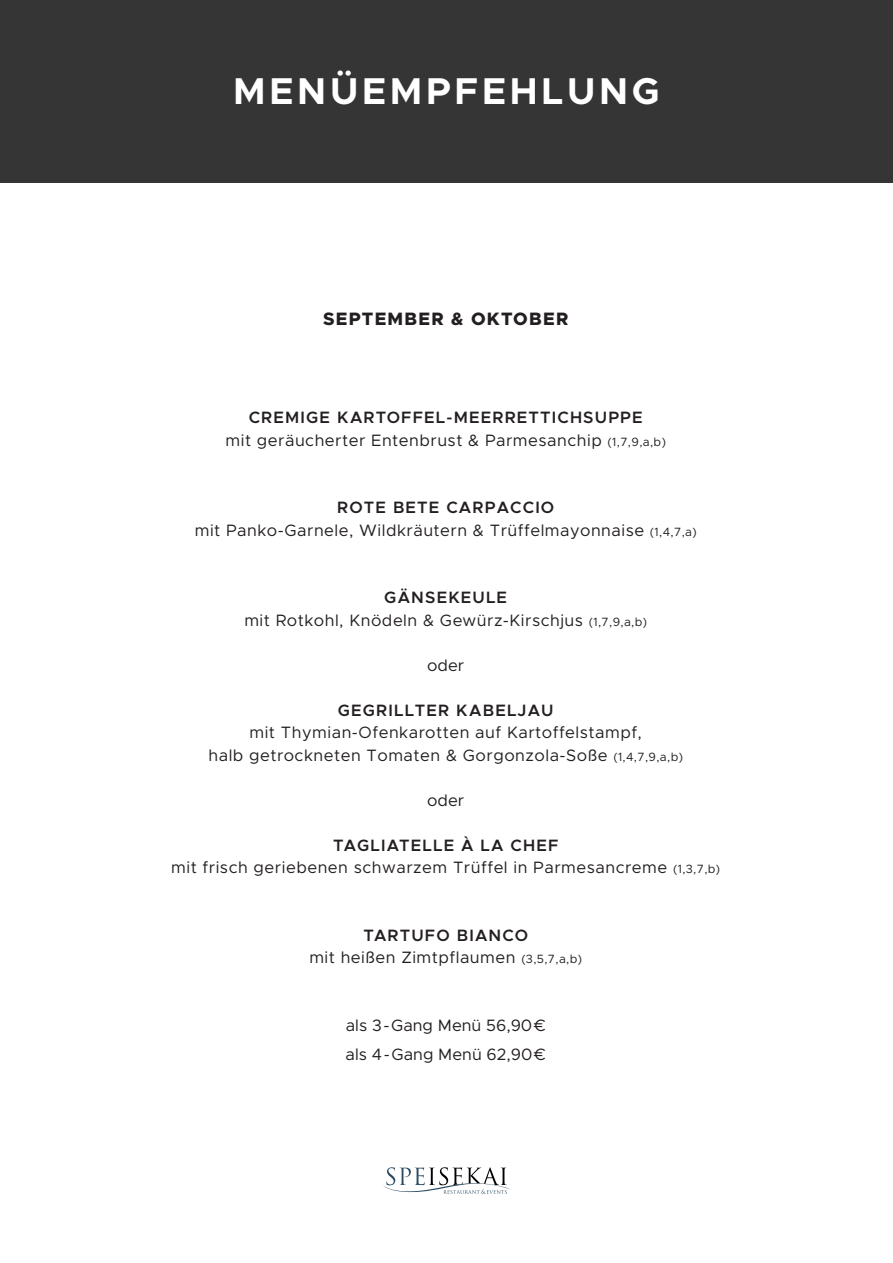
<style>
.page{position:relative;width:893px;height:1263px;background:#fff}
.page>*{position:absolute;margin:0;border:0;box-sizing:border-box;transform-origin:0 0}
.Einf__Abs{font:700 37.5px "Metropolis";letter-spacing:.1em;color:#fff}
.Einf__Abs-2{font:800 18px "Metropolis";letter-spacing:.07em;color:#231f20}
.t1{font:16.5px "Metropolis";letter-spacing:.03em;color:#231f20}
.Einf__Abs-3{font:600 16.5px "Metropolis";letter-spacing:.07em;color:#231f20}
.t2{font:16.5px "Metropolis";color:#231f20}
.s1{font-size:12px}
</style>
<div class="page">
<div style="left:0;top:0;width:893px;height:183px;background:#363536"></div>
<svg style="left:383px;top:1167px;width:127px;height:27px"></svg>
<p class="Einf__Abs" style="left:233px;top:68px;width:428px">MENÜEMPFEHLUNG</p>
<p class="Einf__Abs-2" style="left:323px;top:307px;width:247px">SEPTEMBER &amp; OKTOBER</p>
<p class="Einf__Abs-3" style="left:249px;top:407px;width:395px">CREMIGE KARTOFFEL-MEERRETTICHSUPPE</p>
<p class="t1" style="left:226px;top:430px;width:442px">mit geräucherter Entenbrust &amp; Parmesanchip <span class="s1">(1,7,9,a,b)</span></p>
<p class="Einf__Abs-3" style="left:337px;top:497px;width:219px">ROTE BETE CARPACCIO</p>
<p class="t1" style="left:195px;top:520px;width:503px">mit Panko-Garnele, Wildkräutern &amp; Trüffelmayonnaise <span class="s1">(1,4,7,a)</span></p>
<p class="Einf__Abs-3" style="left:384px;top:587px;width:124px">GÄNSEKEULE</p>
<p class="t1" style="left:244px;top:610px;width:404px">mit Rotkohl, Knödeln &amp; Gewürz-Kirschjus <span class="s1">(1,7,9,a,b)</span></p>
<p class="t1" style="left:427px;top:655px;width:39px">oder</p>
<p class="Einf__Abs-3" style="left:338px;top:700px;width:217px">GEGRILLTER KABELJAU</p>
<p class="t1" style="left:249px;top:722px;width:394px">mit Thymian-Ofenkarotten auf Kartoffelstampf,</p>
<p class="t1" style="left:208px;top:745px;width:476px">halb getrockneten Tomaten &amp; Gorgonzola-Soße <span class="s1">(1,4,7,9,a,b)</span></p>
<p class="t1" style="left:427px;top:790px;width:39px">oder</p>
<p class="Einf__Abs-3" style="left:333px;top:835px;width:227px">TAGLIATELLE À LA CHEF</p>
<p class="t1" style="left:171px;top:857px;width:550px">mit frisch geriebenen schwarzem Trüffel in Parmesancreme <span class="s1">(1,3,7,b)</span></p>
<p class="Einf__Abs-3" style="left:363px;top:925px;width:166px">TARTUFO BIANCO</p>
<p class="t1" style="left:309px;top:947px;width:274px">mit heißen Zimtpflaumen <span class="s1">(3,5,7,a,b)</span></p>
<p class="t2" style="left:346px;top:1015px;width:201px">als 3-Gang Menü 56,90€</p>
<p class="t2" style="left:346px;top:1043px;width:202px">als 4-Gang Menü 62,90€</p>
</div>
